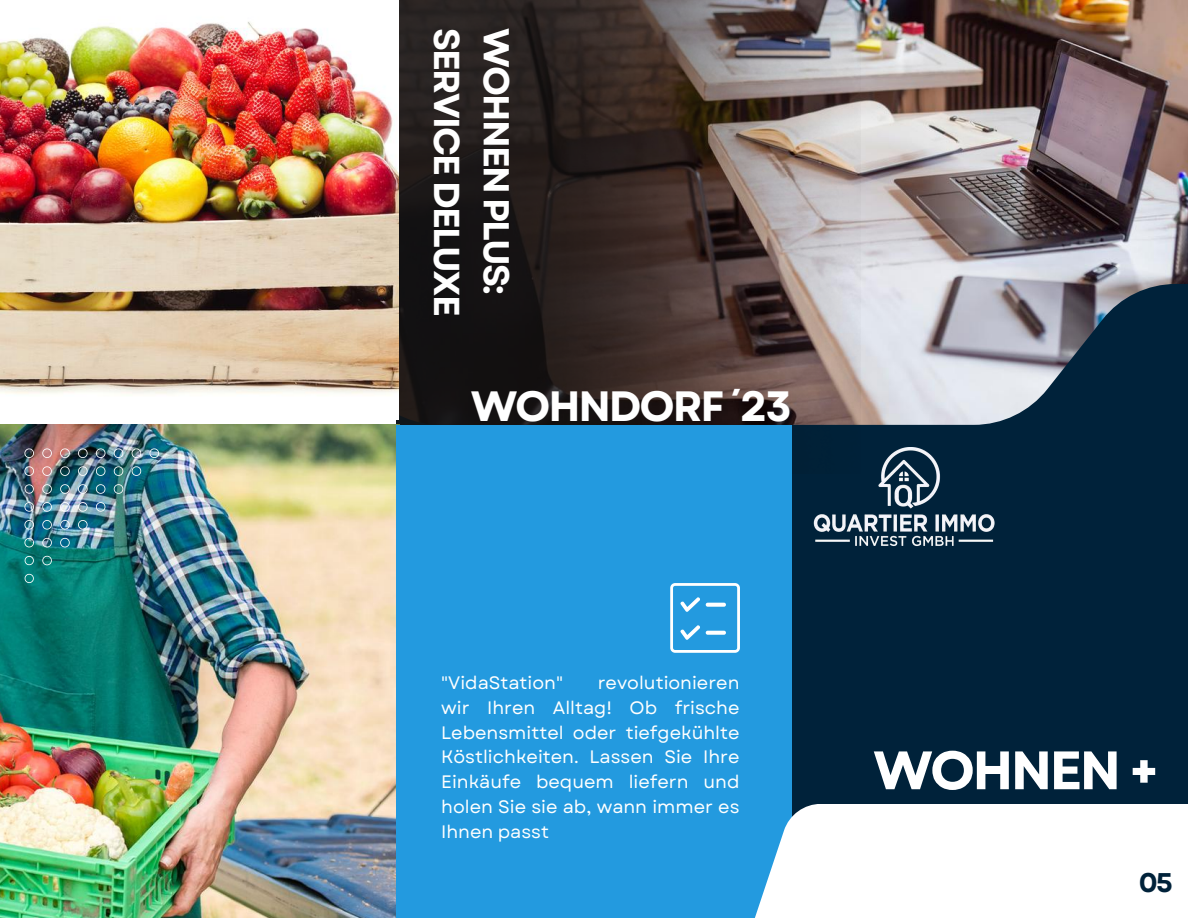
<style>
.page{position:relative;width:1188px;height:918px;background:#00223a}
.page>*{position:absolute;margin:0;border:0;box-sizing:border-box;transform-origin:0 0}
.t1{font:700 54px "Garet";letter-spacing:-.05em;color:#fff}
.t2{font:700 42.3px "Garet";letter-spacing:-.05em;color:#fff}
.t3{font:700 36px "Garet";letter-spacing:-.05em;color:#fff}
.t4{font:700 27px "Garet";color:#00223a}
.t5{font:18px/24.8px "Garet";color:#fff;text-align:justify}
</style>
<div class="page">
<img style="left:861px;top:0;width:327px;height:425px">
<img style="left:396px;top:0;width:465px;height:425px">
<img style="left:0;top:425px;width:396px;height:493px">
<div style="left:396px;top:425px;width:396px;height:493px;background:#239adf"></div>
<div style="left:746px;top:804px;width:442px;height:114px;background:#fff"></div>
<svg style="left:24px;top:448px;width:10px;height:10px"></svg>
<svg style="left:24px;top:466px;width:10px;height:10px"></svg>
<svg style="left:25px;top:484px;width:9px;height:10px"></svg>
<svg style="left:24px;top:502px;width:10px;height:10px"></svg>
<svg style="left:24px;top:520px;width:10px;height:10px"></svg>
<svg style="left:24px;top:538px;width:10px;height:9px"></svg>
<svg style="left:25px;top:556px;width:9px;height:9px"></svg>
<svg style="left:25px;top:574px;width:9px;height:9px"></svg>
<svg style="left:150px;top:448px;width:9px;height:10px"></svg>
<svg style="left:132px;top:448px;width:9px;height:10px"></svg>
<svg style="left:114px;top:448px;width:9px;height:10px"></svg>
<svg style="left:96px;top:448px;width:9px;height:10px"></svg>
<svg style="left:78px;top:448px;width:10px;height:10px"></svg>
<svg style="left:60px;top:448px;width:10px;height:10px"></svg>
<svg style="left:60px;top:466px;width:10px;height:10px"></svg>
<svg style="left:60px;top:484px;width:10px;height:10px"></svg>
<svg style="left:78px;top:484px;width:10px;height:10px"></svg>
<svg style="left:96px;top:484px;width:9px;height:10px"></svg>
<svg style="left:96px;top:502px;width:9px;height:10px"></svg>
<svg style="left:114px;top:484px;width:9px;height:10px"></svg>
<svg style="left:60px;top:502px;width:10px;height:10px"></svg>
<svg style="left:78px;top:502px;width:10px;height:10px"></svg>
<svg style="left:60px;top:520px;width:10px;height:10px"></svg>
<svg style="left:78px;top:520px;width:10px;height:10px"></svg>
<svg style="left:60px;top:538px;width:10px;height:9px"></svg>
<svg style="left:78px;top:466px;width:10px;height:10px"></svg>
<svg style="left:96px;top:466px;width:9px;height:10px"></svg>
<svg style="left:114px;top:466px;width:9px;height:10px"></svg>
<svg style="left:132px;top:466px;width:9px;height:10px"></svg>
<svg style="left:42px;top:448px;width:10px;height:10px"></svg>
<svg style="left:42px;top:466px;width:10px;height:10px"></svg>
<svg style="left:42px;top:484px;width:10px;height:10px"></svg>
<svg style="left:42px;top:502px;width:10px;height:10px"></svg>
<svg style="left:42px;top:520px;width:10px;height:10px"></svg>
<svg style="left:42px;top:538px;width:10px;height:9px"></svg>
<svg style="left:42px;top:556px;width:10px;height:9px"></svg>
<img style="left:813px;top:448px;width:182px;height:98px">
<img style="left:0;top:0;width:399px;height:420px">
<svg style="left:670px;top:583px;width:70px;height:70px"></svg>
<p class="t3" style="left:473px;top:28px;width:290px;rotate:90deg">SERVICE DELUXE</p>
<p class="t3" style="left:522px;top:28px;width:268px;rotate:90deg">WOHNEN PLUS:</p>
<p class="t2" style="left:471px;top:376px;width:323px">WOHNDORF ´23</p>
<p class="t5" style="left:441px;top:671px;width:300px;text-indent:157px">revolutionieren wir Ihren Alltag! Ob frische Lebensmittel oder tiefgekühlte Köstlichkeiten. Lassen Sie Ihre Einkäufe bequem liefern und holen Sie sie ab, wann immer es Ihnen passt</p>
<p class="t5" style="left:441px;top:671px;width:123px">"VidaStation"</p>
<p class="t1" style="left:873px;top:731px;width:288px">WOHNEN +</p>
<p class="t4" style="left:1139px;top:863px;width:36px">05</p>
</div>
